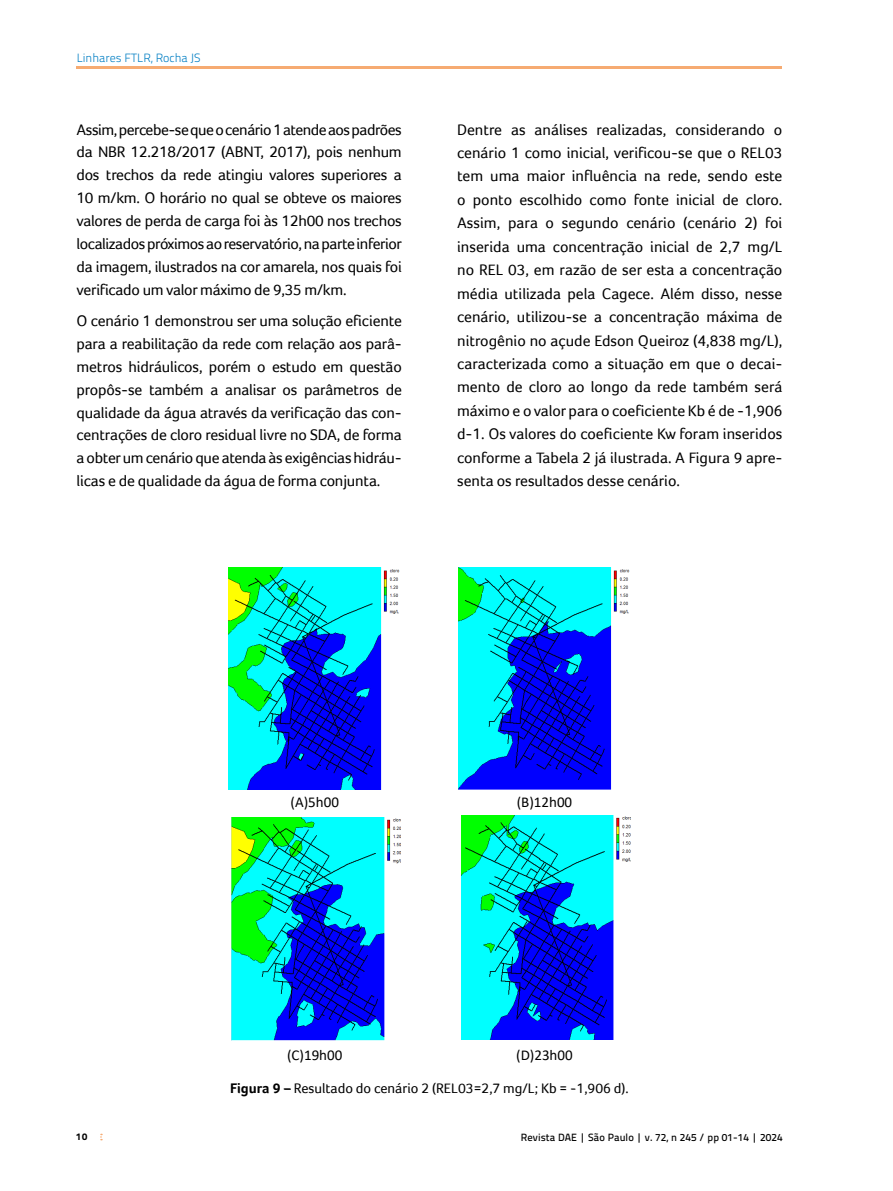
<style>
.page{position:relative;width:893px;height:1191px;background:#fff}
.page>*{position:absolute;margin:0;border:0;box-sizing:border-box;transform-origin:0 0}
.t1{font:15.75px/23.4px "Foco";letter-spacing:-.01em;color:#000;text-align:justify}
.t2{font:15px "Calibri";color:#000}
.t3{font:14.25px "Foco";color:#000}
.t4{font:300 12px "Titillium Text 22 L";color:#007ec3}
.t5{font:500 10.5px "Titillium Text 22 L";letter-spacing:.01em;color:#000}
.t6{font:800 9.75px "Titillium Text 22 L";color:#000}
.s1{font-weight:700}
</style>
<div class="page">
<hr style="left:77px;top:66px;width:705px;height:3px;background:#f6ab72">
<img style="left:229px;top:567px;width:171px;height:222px">
<img style="left:459px;top:567px;width:171px;height:222px">
<img style="left:231px;top:817px;width:170px;height:223px">
<img style="left:461px;top:815px;width:169px;height:224px">
<p class="t4" style="left:77px;top:49px;width:126px">Linhares FTLR, Rocha JS</p>
<p class="t1" style="left:77px;top:118px;width:327px;line-height:22.8px">Assim, percebe-se que o cenário 1 atende aos padrões da NBR 12.218/2017 (ABNT, 2017), pois nenhum dos trechos da rede atingiu valores superiores a 10 m/km. O horário no qual se obteve os maiores valores de perda de carga foi às 12h00 nos trechos localizados próximos ao reservatório, na parte inferior da imagem, ilustrados na cor amarela, nos quais foi verificado um valor máximo de 9,35 m/km.</p>
<p class="t1" style="left:77px;top:309px;width:327px;line-height:22.8px">O cenário 1 demonstrou ser uma solução eficiente para a reabilitação da rede com relação aos parâ&shy;metros hidráulicos, porém o estudo em questão propôs-se também a analisar os parâmetros de qualidade da água através da verificação das con&shy;centrações de cloro residual livre no SDA, de forma a obter um cenário que atenda às exigências hidráu&shy;licas e de qualidade da água de forma conjunta.</p>
<p class="t1" style="left:457px;top:117px;width:327px">Dentre as análises realizadas, considerando o cenário 1 como inicial, verificou-se que o REL03 tem uma maior influência na rede, sendo este o ponto escolhido como fonte inicial de cloro.<br>Assim, para o segundo cenário (cenário 2) foi inserida uma concentração inicial de 2,7 mg/L no REL 03, em razão de ser esta a concentração média utilizada pela Cagece. Além disso, nesse cenário, utilizou-se a concentração máxima de nitrogênio no açude Edson Queiroz (4,838 mg/L), caracterizada como a situação em que o decai&shy;mento de cloro ao longo da rede também será máximo e o valor para o coeficiente Kb é de -1,906 d-1. Os valores do coeficiente Kw foram inseridos conforme a Tabela 2 já ilustrada. A Figura 9 apre&shy;senta os resultados desse cenário.</p>
<p class="t2" style="left:290px;top:791px;width:50px">(A)5h00</p>
<p class="t2" style="left:517px;top:791px;width:57px">(B)12h00</p>
<p class="t2" style="left:287px;top:1044px;width:57px">(C)19h00</p>
<p class="t2" style="left:516px;top:1044px;width:58px">(D)23h00</p>
<p class="t3" style="left:230px;top:1080px;width:400px"><span class="s1">Figura 9 –</span> Resultado do cenário 2 (REL03=2,7 mg/L; Kb = -1,906 d).</p>
<p class="t6" style="left:76px;top:1129px;width:13px">10</p>
<p class="t5" style="left:521px;top:1129px;width:263px">Revista DAE | São Paulo | v. 72, n 245 / pp 01-14 | 2024</p>
</div>
